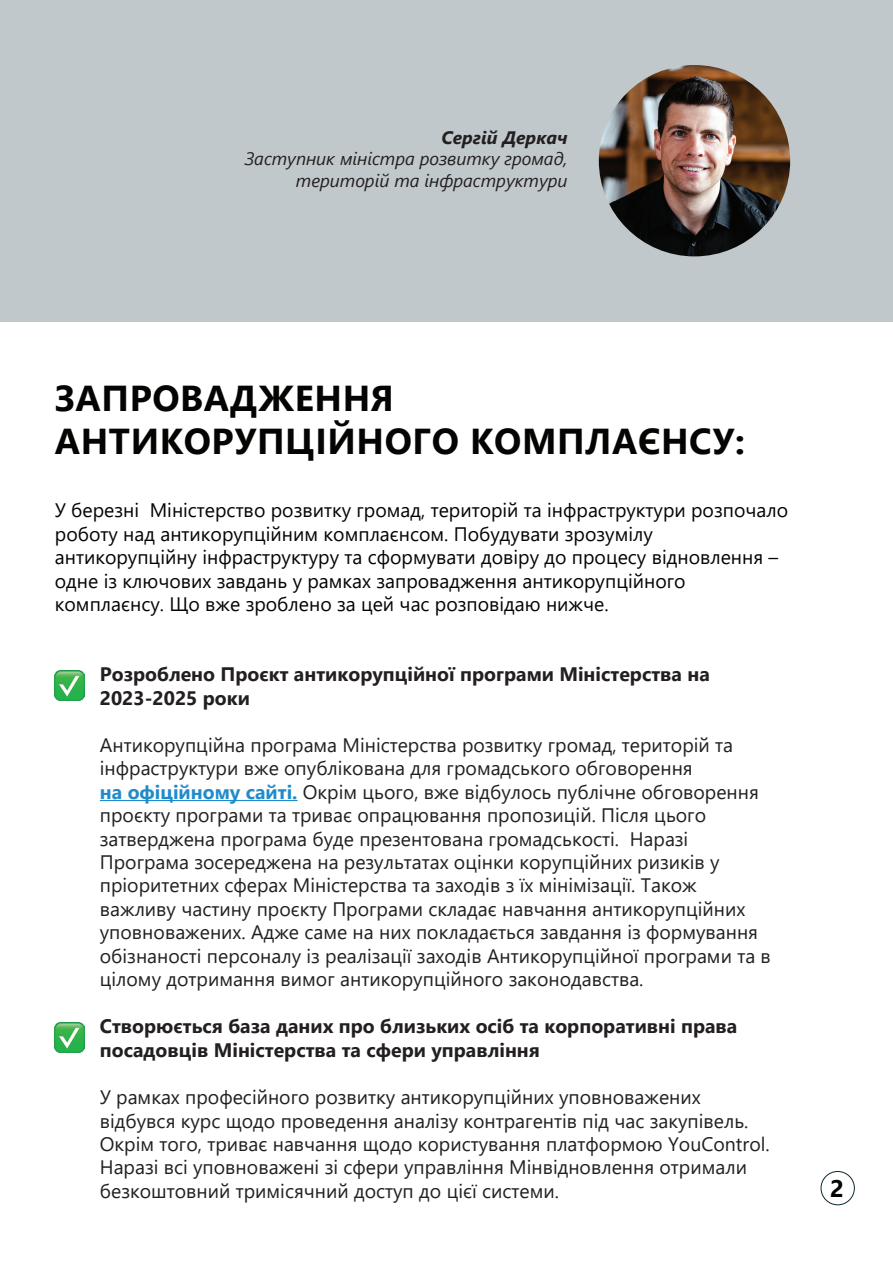
<style>
.page{position:relative;width:893px;height:1263px;background:#fff}
.page>*{position:absolute;margin:0;border:0;box-sizing:border-box;transform-origin:0 0}
.t1{font:700 36px/43.2px "Segoe UI";letter-spacing:.015em;color:#040503}
.t2{font:700 24px "Segoe UI";color:#040503}
.t3{font:19.5px/23.4px "Segoe UI";color:#231f20}
.t4{font:19.5px/23.4px "Segoe UI";color:#040503}
.t5{font:700 19.5px/23.4px "Segoe UI";color:#231f20}
.t6{font:italic 18px/21.6px "Segoe UI";color:#231f20;text-align:right}
.t7{font:italic 700 18px "Segoe UI";color:#231f20}
.s1{font-weight:700;color:#208bcb}
</style>
<div class="page">
<div style="left:0;top:0;width:893px;height:321px;background:#c1c8cb"></div>
<div style="left:821px;top:1171px;width:34px;height:34px;border:1px solid #0c2732;border-radius:50%"></div>
<hr style="left:100px;top:800px;width:198px;height:1px;background:#208bcb">
<img style="left:55px;top:670px;width:30px;height:30px">
<img style="left:55px;top:1022px;width:30px;height:30px">
<img style="left:599px;top:65px;width:191px;height:191px;border-radius:96px">
<p class="t7" style="left:441px;top:120px;width:128px">Сергій Деркач</p>
<p class="t6" style="left:245px;top:145px;width:324px">Заступник міністра розвитку громад, територій та інфраструктури</p>
<h1 class="t1" style="left:55px;top:374px;width:691px">ЗАПРОВАДЖЕННЯ<br>АНТИКОРУПЦІЙНОГО КОМПЛАЄНСУ:</h1>
<p class="t4" style="left:55px;top:497px;width:735px">У березні Міністерство розвитку громад, територій та інфраструктури розпочало роботу над антикорупційним комплаєнсом. Побудувати зрозумілу антикорупційну інфраструктуру та сформувати довіру до процесу відновлення – одне із ключових завдань у рамках запровадження антикорупційного комплаєнсу. Що вже зроблено за цей час розповідаю нижче.</p>
<p class="t5" style="left:100px;top:661px;width:611px">Розроблено Проєкт антикорупційної програми Міністерства на<br>2023-2025 роки</p>
<p class="t3" style="left:100px;top:732px;width:673px">Антикорупційна програма Міністерства розвитку громад, територій та інфраструктури вже опублікована для громадського обговорення<br><span class="s1">на офіційному сайті.</span> Окрім цього, вже відбулось публічне обговорення проєкту програми та триває опрацювання пропозицій. Після цього затверджена програма буде презентована громадськості. Наразі Програма зосереджена на результатах оцінки корупційних ризиків у пріоритетних сферах Міністерства та заходів з їх мінімізації. Також важливу частину проєкту Програми складає навчання антикорупційних уповноважених. Адже саме на них покладається завдання із формування обізнаності персоналу із реалізації заходів Антикорупційної програми та в цілому дотримання вимог антикорупційного законодавства.</p>
<p class="t5" style="left:100px;top:1013px;width:639px">Створюється база даних про близьких осіб та корпоративні права посадовців Міністерства та сфери управління</p>
<p class="t3" style="left:100px;top:1084px;width:671px">У рамках професійного розвитку антикорупційних уповноважених відбувся курс щодо проведення аналізу контрагентів під час закупівель.<br>Окрім того, триває навчання щодо користування платформою YouControl.<br>Наразі всі уповноважені зі сфери управління Мінвідновлення отримали безкоштовний тримісячний доступ до цієї системи.</p>
<p class="t2" style="left:830px;top:1166px;width:15px">2</p>
</div>
